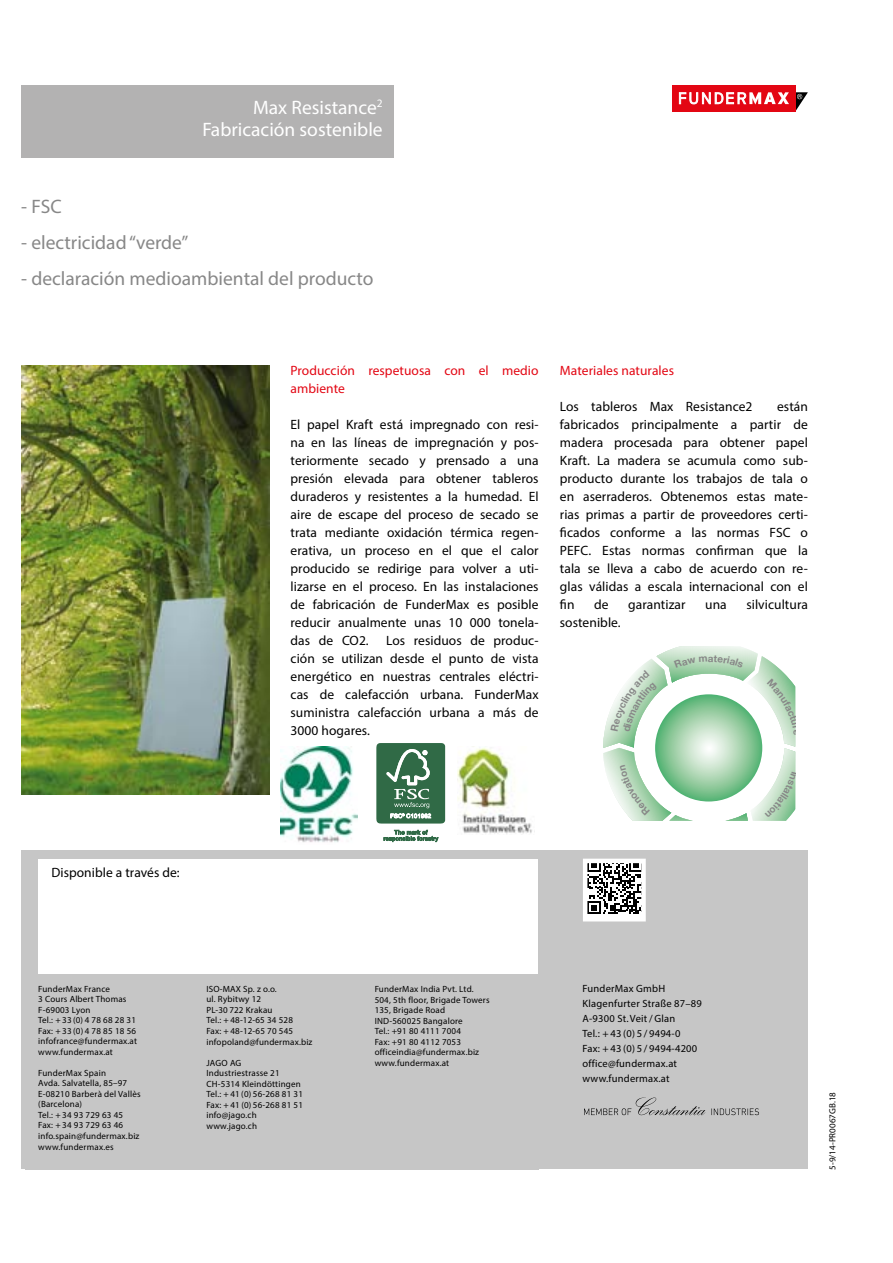
<style>
.page{position:relative;width:893px;height:1263px;background:#fff}
.page>*{position:absolute;margin:0;border:0;box-sizing:border-box;transform-origin:0 0}
.t1{font:19.5px "Myriad Pro";color:#878787}
.t2{font:19.5px/22.5px "Myriad Pro";color:#fff;text-align:right}
.t3{font:13.5px/18px "Myriad Pro";letter-spacing:.005em;color:#000;text-align:justify}
.t4{font:13.5px/18px "Myriad Pro";letter-spacing:.005em;color:#e30613}
.t5{font:10.5px/15px "Myriad Pro";letter-spacing:.02em;color:#000}
.t6{font:9px/10.5px "Myriad Pro";letter-spacing:.02em;color:#000}
</style>
<div class="page">
<div style="left:21px;top:850px;width:787px;height:319px;background:#c6c6c6"></div>
<svg style="left:711px;top:1108px;width:48px;height:7px"></svg>
<svg style="left:584px;top:1097px;width:121px;height:18px"></svg>
<div style="left:672px;top:85px;width:123px;height:26px;background:#e30613"></div>
<svg style="left:679px;top:92px;width:129px;height:19px"></svg>
<img style="left:281px;top:746px;width:77px;height:97px">
<div style="left:586px;top:861px;width:57px;height:55px;background:#fff"></div>
<svg style="left:588px;top:864px;width:53px;height:50px"></svg>
<div style="left:583px;top:859px;width:63px;height:62px;border:4px solid #fff"></div>
<div style="left:39px;top:859px;width:499px;height:114px;background:#fff"></div>
<div style="left:376px;top:743px;width:69px;height:80px;background:#306a46;border-radius:3px"></div>
<div style="left:377px;top:743px;width:68px;height:80px;border:1px solid #306a46;border-radius:4px"></div>
<svg style="left:386px;top:749px;width:45px;height:69px"></svg>
<svg style="left:384px;top:830px;width:54px;height:12px"></svg>
<img style="left:21px;top:366px;width:248px;height:428px">
<div style="left:21px;top:85px;width:372px;height:72px;background:#b3b2b2"></div>
<img style="left:457px;top:746px;width:75px;height:88px">
<svg style="left:603px;top:646px;width:193px;height:175px"></svg>
<h1 class="t2" style="left:202px;top:96px;width:182px">Max Resistance<sup>2<br></sup>Fabricación sostenible</h1>
<h1 class="t1" style="left:21px;top:194px;width:42px">- FSC</h1>
<h1 class="t1" style="left:21px;top:230px;width:169px">- electricidad “verde”</h1>
<h1 class="t1" style="left:21px;top:266px;width:354px">- declaración medioambiental del producto</h1>
<p class="t4" style="left:291px;top:361px;width:250px">Producción respetuosa con el medio ambiente</p>
<p class="t3" style="left:291px;top:415px;width:250px">El papel Kraft está impregnado con resi&shy;na en las líneas de impregnación y pos&shy;teriormente secado y prensado a una presión elevada para obtener tableros duraderos y resistentes a la humedad. El aire de escape del proceso de secado se trata mediante oxidación térmica regen&shy;erativa, un proceso en el que el calor producido se redirige para volver a uti&shy;lizarse en el proceso. En las instalaciones de fabricación de FunderMax es posible reducir anualmente unas 10 000 tonela&shy;das de CO2.</p>
<p class="t3" style="left:291px;top:631px;width:250px;text-indent:96px">Los residuos de produc&shy;ción se utilizan desde el punto de vista energético en nuestras centrales eléctri&shy;cas de calefacción urbana. FunderMax suministra calefacción urbana a más de 3000 hogares.</p>
<p class="t4" style="left:560px;top:361px;width:116px">Materiales naturales</p>
<p class="t3" style="left:560px;top:397px;width:194px">Los tableros Max Resistance2</p>
<p class="t3" style="left:560px;top:397px;width:250px;text-indent:217px">están fabricados principalmente a partir de madera procesada para obtener papel Kraft. La madera se acumula como sub&shy;producto durante los trabajos de tala o en aserraderos. Obtenemos estas mate&shy;rias primas a partir de proveedores certi&shy;ficados conforme a las normas FSC o PEFC. Estas normas confirman que la tala se lleva a cabo de acuerdo con re&shy;glas válidas a escala internacional con el fin</p>
<p class="t3" style="left:594px;top:595px;width:16px">de</p>
<p class="t3" style="left:628px;top:595px;width:59px">garantizar</p>
<p class="t3" style="left:705px;top:595px;width:23px">una</p>
<p class="t3" style="left:746px;top:595px;width:63px">silvicultura</p>
<p class="t3" style="left:560px;top:613px;width:62px">sostenible.</p>
<p class="t3" style="left:51px;top:863px;width:130px">Disponible a través de:</p>
<p class="t6" style="left:38px;top:983px;width:100px">FunderMax France<br>3 Cours Albert Thomas<br>F-69003 Lyon<br>Tel.: + 33 (0) 4 78 68 28 31<br>Fax: + 33 (0) 4 78 85 18 56 infofrance@fundermax.at www.fundermax.at</p>
<p class="t6" style="left:38px;top:1067px;width:104px">FunderMax Spain<br>Avda. Salvatella, 85–97<br>E-08210 Barberà del Vallès (Barcelona)<br>Tel.: + 34 93 729 63 45<br>Fax: + 34 93 729 63 46 info.spain@fundermax.biz www.fundermax.es</p>
<p class="t6" style="left:206px;top:983px;width:108px">ISO-MAX Sp. z o.o.<br>ul. Rybitwy 12<br>PL-30 722 Krakau<br>Tel.: + 48-12-65 34 528<br>Fax: + 48-12-65 70 545 infopoland@fundermax.biz</p>
<p class="t6" style="left:206px;top:1057px;width:98px">JAGO AG<br>Industriestrasse 21<br>CH-5314 Kleindöttingen<br>Tel.: + 41 (0) 56-268 81 31<br>Fax: + 41 (0) 56-268 81 51 info@jago.ch www.jago.ch</p>
<p class="t6" style="left:375px;top:983px;width:116px">FunderMax India Pvt. Ltd.<br>504, 5th floor, Brigade Towers<br>135, Brigade Road<br>IND-560025 Bangalore<br>Tel.: +91 80 4111 7004<br>Fax: +91 80 4112 7053 officeindia@fundermax.biz www.fundermax.at</p>
<p class="t5" style="left:583px;top:981px;width:121px">FunderMax GmbH<br>Klagenfurter Straße 87–89<br>A-9300 St.Veit/ Glan<br>Tel.: + 43 (0) 5 / 9494-0<br>Fax: + 43 (0) 5 / 9494-4200 office@fundermax.at www.fundermax.at</p>
<p class="t6" style="left:827px;top:1170px;width:79px;rotate:-90deg">5-9/14-PR0067GB.18</p>
</div>
